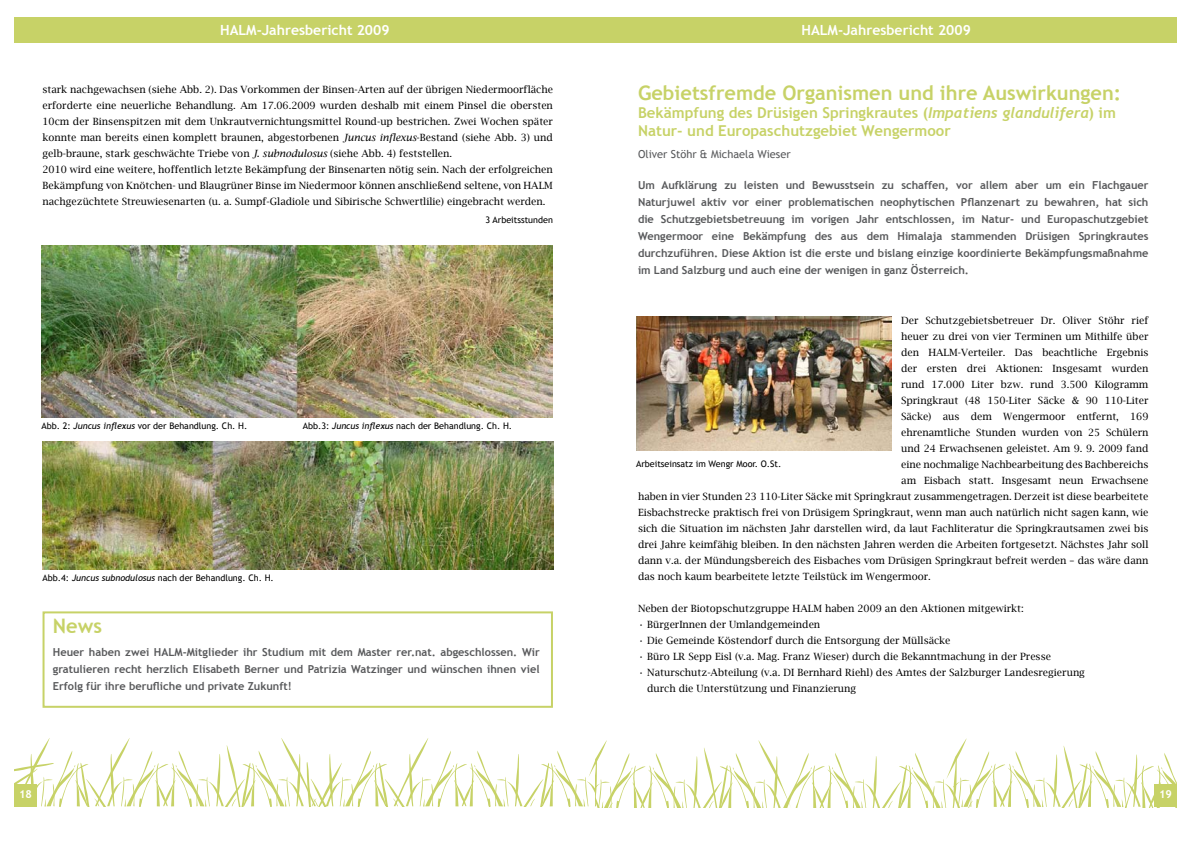
<style>
.page{position:relative;width:1191px;height:842px;background:#fff}
.page>*{position:absolute;margin:0;border:0;box-sizing:border-box;transform-origin:0 0}
.t1{font:700 20px "Trebuchet MS";color:#c7d267}
.t2{font:700 15px/18px "Trebuchet MS";color:#c7d267}
.t3{font:700 14px "Trebuchet MS";color:#fff}
.t4{font:700 11px/17px "Trebuchet MS";color:#58595b;text-align:justify}
.t5{font:11px "Trebuchet MS";color:#58595b}
.t6{font:700 11px "Trebuchet MS";color:#fff}
.t7{font:10px/16px "Lucida Bright";color:#000}
.t8{font:9px "Trebuchet MS";color:#000}
.s1{font-style:italic}
.s2{font-family:"Trebuchet";font-style:italic}
</style>
<div class="page">
<div style="left:14px;top:17px;width:581px;height:26px;background:#c7d267"></div>
<div style="left:595px;top:17px;width:581px;height:26px;background:#c7d267"></div>
<svg style="left:14px;top:738px;width:1162px;height:69px"></svg>
<div style="left:1154px;top:784px;width:22px;height:22px;background:#c7d267"></div>
<img style="left:42px;top:441px;width:511px;height:128px">
<img style="left:41px;top:246px;width:512px;height:172px">
<div style="left:43px;top:611px;width:510px;height:97px;border:2px solid #c7d267"></div>
<img style="left:637px;top:316px;width:255px;height:134px">
<h3 class="t3" style="left:220px;top:21px;width:171px">HALM-Jahresbericht 2009</h3>
<p class="t7" style="left:43px;top:81px;width:512px">stark nachgewachsen (siehe Abb. 2). Das Vorkommen der Binsen-Arten auf der übrigen Niedermoorfläche erforderte eine neuerliche Behandlung. Am 17.06.2009 wurden deshalb mit einem Pinsel die obersten 10cm der Binsenspitzen mit dem Unkrautvernichtungsmittel Round-up bestrichen. Zwei Wochen später konnte man bereits einen komplett braunen, abgestorbenen <span class="s1">Juncus inflexus</span>-Bestand (siehe Abb. 3) und gelb-braune, stark geschwächte Triebe von <span class="s1">J. subnodulosus</span> (siehe Abb. 4) feststellen.<br>2010 wird eine weitere, hoffentlich letzte Bekämpfung der Binsenarten nötig sein. Nach der erfolgreichen Bekämpfung von Knötchen- und Blaugrüner Binse im Niedermoor können anschließend seltene, von HALM nachgezüchtete Streuwiesenarten (u. a. Sumpf-Gladiole und Sibirische Schwertlilie) eingebracht werden.</p>
<p class="t8" style="left:485px;top:214px;width:69px">3 Arbeitsstunden</p>
<p class="t8" style="left:41px;top:421px;width:207px">Abb. 2: <span class="s1">Juncus inflexus</span> vor der Behandlung. Ch. H.</p>
<p class="t8" style="left:303px;top:421px;width:211px">Abb.3: <span class="s1">Juncus inflexus</span> nach der Behandlung. Ch. H.</p>
<p class="t8" style="left:43px;top:573px;width:233px">Abb.4: <span class="s1">Juncus subnodulosus</span> nach der Behandlung. Ch. H.</p>
<h1 class="t1" style="left:53px;top:613px;width:51px">News</h1>
<p class="t4" style="left:53px;top:644px;width:488px">Heuer haben zwei HALM-Mitglieder ihr Studium mit dem Master rer.nat. abgeschlossen. Wir gratulieren recht herzlich Elisabeth Berner und Patrizia Watzinger und wünschen ihnen viel Erfolg für ihre berufliche und private Zukunft!</p>
<p class="t6" style="left:19px;top:787px;width:14px">18</p>
<h3 class="t3" style="left:801px;top:21px;width:171px">HALM-Jahresbericht 2009</h3>
<h1 class="t1" style="left:638px;top:80px;width:485px">Gebietsfremde Organismen und ihre Auswirkungen:</h1>
<h2 class="t2" style="left:638px;top:103px;width:479px">Bekämpfung des Drüsigen Springkrautes (<span class="s2">Impatiens glandulifera</span>) im<br>Natur- und Europaschutzgebiet Wengermoor</h2>
<p class="t5" style="left:638px;top:147px;width:154px">Oliver Stöhr &amp; Michaela Wieser</p>
<p class="t4" style="left:638px;top:176px;width:512px">Um Aufklärung zu leisten und Bewusstsein zu schaffen, vor allem aber um ein Flachgauer Naturjuwel aktiv vor einer problematischen neophytischen Pflanzenart zu bewahren, hat sich die Schutzgebietsbetreuung im vorigen Jahr entschlossen, im Natur- und Europaschutzgebiet Wengermoor eine Bekämpfung des aus dem Himalaja stammenden Drüsigen Springkrautes durchzuführen. Diese Aktion ist die erste und bislang einzige koordinierte Bekämpfungsmaßnahme im Land Salzburg und auch eine der wenigen in ganz Österreich.</p>
<p class="t7" style="left:901px;top:312px;width:249px">Der Schutzgebietsbetreuer Dr. Oliver Stöhr rief</p>
<p class="t7" style="left:901px;top:328px;width:249px">heuer zu drei von vier Terminen um Mithilfe über</p>
<p class="t7" style="left:901px;top:344px;width:249px">den HALM-Verteiler. Das beachtliche Ergebnis</p>
<p class="t7" style="left:901px;top:360px;width:249px">der ersten drei Aktionen: Insgesamt wurden</p>
<p class="t7" style="left:901px;top:376px;width:249px">rund 17.000 Liter bzw. rund 3.500 Kilogramm</p>
<p class="t7" style="left:901px;top:392px;width:249px">Springkraut (48 150-Liter Säcke &amp; 90 110-Liter</p>
<p class="t7" style="left:901px;top:408px;width:249px">Säcke) aus dem Wengermoor entfernt, 169</p>
<p class="t7" style="left:901px;top:424px;width:249px">ehrenamtliche Stunden wurden von 25 Schülern</p>
<p class="t7" style="left:901px;top:440px;width:249px">und 24 Erwachsenen geleistet. Am 9. 9. 2009 fand</p>
<p class="t7" style="left:901px;top:456px;width:249px">eine nochmalige Nachbearbeitung des Bachbereichs</p>
<p class="t7" style="left:901px;top:472px;width:249px">am Eisbach statt. Insgesamt neun Erwachsene</p>
<p class="t7" style="left:638px;top:488px;width:512px">haben in vier Stunden 23 110-Liter Säcke mit Springkraut zusammengetragen. Derzeit ist diese bearbeitete</p>
<p class="t7" style="left:638px;top:504px;width:512px">Eisbachstrecke praktisch frei von Drüsigem Springkraut, wenn man auch natürlich nicht sagen kann, wie</p>
<p class="t7" style="left:638px;top:520px;width:512px">sich die Situation im nächsten Jahr darstellen wird, da laut Fachliteratur die Springkrautsamen zwei bis</p>
<p class="t7" style="left:638px;top:536px;width:512px">drei Jahre keimfähig bleiben. In den nächsten Jahren werden die Arbeiten fortgesetzt. Nächstes Jahr soll</p>
<p class="t7" style="left:638px;top:552px;width:512px">dann v.a. der Mündungsbereich des Eisbaches vom Drüsigen Springkraut befreit werden – das wäre dann</p>
<p class="t7" style="left:638px;top:568px;width:294px">das noch kaum bearbeitete letzte Teilstück im Wengermoor.</p>
<p class="t7" style="left:638px;top:600px;width:387px">Neben der Biotopschutzgruppe HALM haben 2009 an den Aktionen mitgewirkt:</p>
<p class="t7" style="left:638px;top:616px;width:184px">• BürgerInnen der Umlandgemeinden</p>
<p class="t7" style="left:638px;top:632px;width:314px">• Die Gemeinde Köstendorf durch die Entsorgung der Müllsäcke</p>
<p class="t7" style="left:638px;top:648px;width:414px">• Büro LR Sepp Eisl (v.a. Mag. Franz Wieser) durch die Bekanntmachung in der Presse</p>
<p class="t7" style="left:647px;top:664px;width:439px;text-indent:-9px">• Naturschutz-Abteilung (v.a. DI Bernhard Riehl) des Amtes der Salzburger Landesregierung durch die Unterstützung und Finanzierung</p>
<p class="t8" style="left:636px;top:458px;width:147px">Arbeitseinsatz im Wengr Moor. O.St.</p>
<p class="t6" style="left:1159px;top:787px;width:14px">19</p>
</div>
